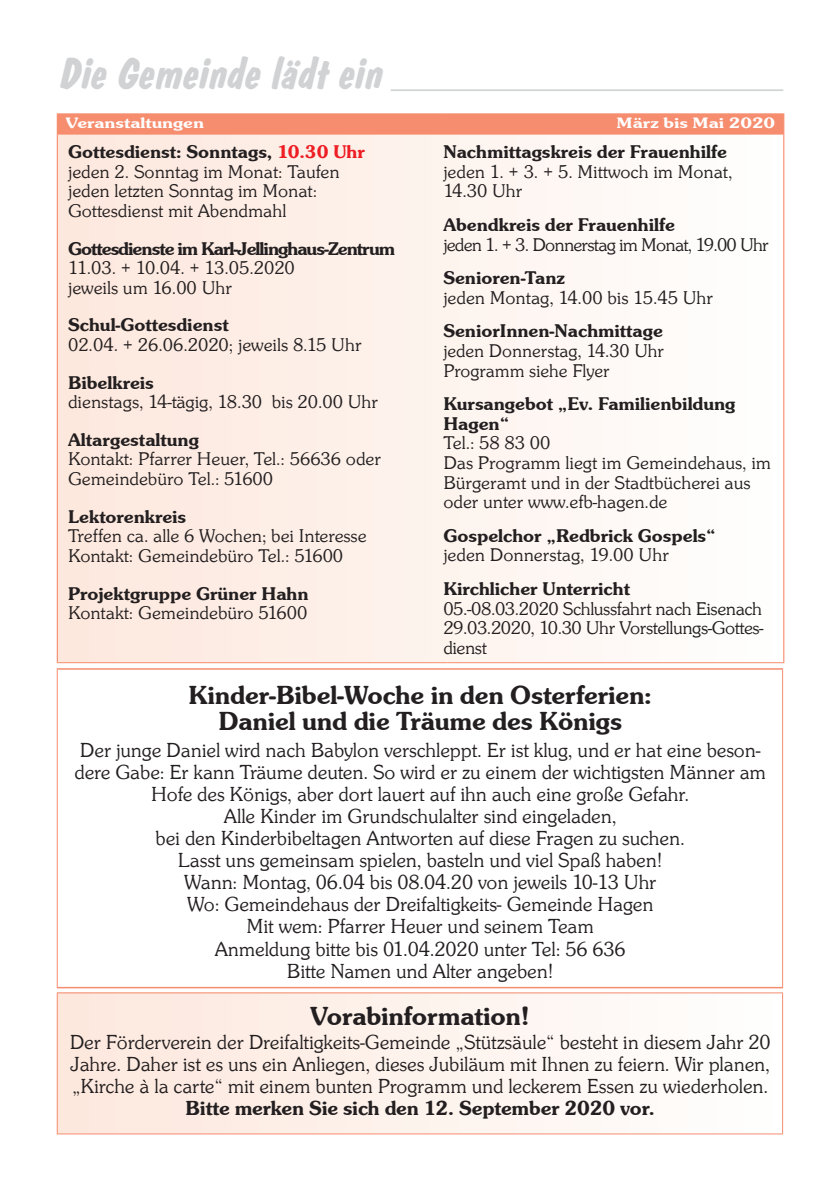
<style>
.page{position:relative;width:840px;height:1191px;background:#fff}
.page>*{position:absolute;margin:0;border:0;box-sizing:border-box;transform-origin:0 0}
.t1{font:700 43.2px "Dom Diagonal BT";color:#d1d2d4}
.t2{font:600 27px/25.6px "Souvenir Itc TEE";letter-spacing:-.005em;color:#231f20;text-align:center}
.t3{font:21px/22px "Souvenir Itc TEE Ligh";letter-spacing:-.005em;color:#231f20;text-align:center}
.t4{font:600 21px "Souvenir Itc TEE";letter-spacing:-.005em;color:#231f20}
.t5{font:19px/19.6px "Souvenir Itc TEE Ligh";color:#231f20}
.t6{font:600 19px/19.6px "Souvenir Itc TEE";color:#231f20}
.t7{font:600 19px "Souvenir Itc TEE";letter-spacing:-.05em;color:#231f20}
.t8{font:19px "Souvenir Itc TEE Ligh";letter-spacing:-.04em;color:#231f20}
.t9{font:600 15.6px "Souvenir Itc TEE";color:#fff;scale:1.21 1}
.s1{color:#ee1d23}
</style>
<div class="page">
<div style="left:57px;top:134px;width:726px;height:528px;background:linear-gradient(to right,#fde7dc,#fefefe)"></div>
<hr style="left:57px;top:113px;width:390px;height:1px;background:#f68d6f">
<hr style="left:447px;top:113px;width:336px;height:1px;background:#f68d6f">
<hr style="left:58px;top:134px;width:389px;height:1px;background:#f68d6f">
<hr style="left:447px;top:134px;width:335px;height:1px;background:#f68d6f">
<div style="left:57px;top:114px;width:726px;height:20px;background:#f68d6f"></div>
<hr style="left:57px;top:134px;width:1px;height:528px;background:#f68d6f">
<hr style="left:782px;top:134px;width:1px;height:528px;background:#f68d6f">
<hr style="left:57px;top:662px;width:390px;height:1px;background:#f68d6f">
<hr style="left:447px;top:662px;width:336px;height:1px;background:#f68d6f">
<hr style="left:57px;top:668px;width:725px;height:1px;background:#f68d6f">
<hr style="left:57px;top:987px;width:725px;height:1px;background:#f68d6f">
<hr style="left:57px;top:669px;width:1px;height:318px;background:#f68d6f">
<hr style="left:781px;top:669px;width:1px;height:318px;background:#f68d6f">
<div style="left:57px;top:993px;width:725px;height:141px;background:linear-gradient(to right,#fde7dc,#fefefe)"></div>
<hr style="left:57px;top:992px;width:725px;height:1px;background:#f68d6f">
<hr style="left:57px;top:1133px;width:725px;height:1px;background:#f68d6f">
<hr style="left:57px;top:993px;width:1px;height:140px;background:#f68d6f">
<hr style="left:781px;top:993px;width:1px;height:140px;background:#f68d6f">
<svg style="left:142px;top:1079px;width:4px;height:3px"></svg>
<hr style="left:390px;top:89px;width:392px;height:2px;background:#d1d2d4">
<h1 class="t1" style="left:61px;top:47px;width:325px">Die Gemeinde lädt ein</h1>
<p class="t9" style="left:66px;top:114px;width:116px">Veranstaltungen</p>
<p class="t9" style="left:616px;top:114px;width:133px">März bis Mai 2020</p>
<p class="t6" style="left:68px;top:142px;width:298px">Gottesdienst: Sonntags, <span class="s1">10.30 Uhr</span></p>
<p class="t5" style="left:68px;top:162px;width:273px">jeden 2. Sonntag im Monat: Taufen jeden letzten Sonntag im Monat:<br>Gottesdienst mit Abendmahl</p>
<p class="t7" style="left:68px;top:237px;width:328px">Gottesdienste im Karl-Jellinghaus-Zentrum</p>
<p class="t5" style="left:68px;top:258px;width:228px">11.03. + 10.04. + 13.05.2020 jeweils um 16.00 Uhr</p>
<p class="t6" style="left:68px;top:315px;width:162px">Schul-Gottesdienst</p>
<p class="t5" style="left:68px;top:335px;width:295px">02.04. + 26.06.2020; jeweils 8.15 Uhr</p>
<p class="t6" style="left:68px;top:372px;width:87px">Bibelkreis</p>
<p class="t5" style="left:68px;top:392px;width:311px">dienstags, 14-tägig, 18.30 bis 20.00 Uhr</p>
<p class="t6" style="left:68px;top:429px;width:132px">Altargestaltung</p>
<p class="t5" style="left:68px;top:449px;width:314px">Kontakt: Pfarrer Heuer, Tel.: 56636 oder<br>Gemeindebüro Tel.: 51600</p>
<p class="t6" style="left:68px;top:506px;width:119px">Lektorenkreis</p>
<p class="t5" style="left:68px;top:526px;width:300px">Treffen ca. alle 6 Wochen; bei Interesse<br>Kontakt: Gemeindebüro Tel.: 51600</p>
<p class="t6" style="left:68px;top:583px;width:242px">Projektgruppe Grüner Hahn</p>
<p class="t5" style="left:68px;top:603px;width:240px">Kontakt: Gemeindebüro 51600</p>
<p class="t6" style="left:443px;top:142px;width:285px">Nachmittagskreis der Frauenhilfe</p>
<p class="t5" style="left:443px;top:162px;width:290px">jeden 1. + 3. + 5. Mittwoch im Monat,<br>14.30 Uhr</p>
<p class="t6" style="left:443px;top:215px;width:233px">Abendkreis der Frauenhilfe</p>
<p class="t8" style="left:443px;top:234px;width:327px">jeden 1. + 3. Donnerstag im Monat, 19.00 Uhr</p>
<p class="t6" style="left:443px;top:268px;width:123px">Senioren-Tanz</p>
<p class="t5" style="left:443px;top:288px;width:271px">jeden Montag, 14.00 bis 15.45 Uhr</p>
<p class="t6" style="left:443px;top:321px;width:221px">SeniorInnen-Nachmittage</p>
<p class="t5" style="left:443px;top:341px;width:222px">jeden Donnerstag, 14.30 Uhr<br>Programm siehe Flyer</p>
<p class="t6" style="left:443px;top:394px;width:293px">Kursangebot „Ev. Familienbildung<br>Hagen“</p>
<p class="t5" style="left:443px;top:433px;width:329px">Tel.: 58 83 00<br>Das Programm liegt im Gemeindehaus, im<br>Bürgeramt und in der Stadtbücherei aus oder unter www.efb-hagen.de</p>
<p class="t6" style="left:443px;top:525px;width:274px">Gospelchor „Redbrick Gospels“</p>
<p class="t5" style="left:443px;top:545px;width:227px">jeden Donnerstag, 19.00 Uhr</p>
<p class="t6" style="left:443px;top:579px;width:188px">Kirchlicher Unterricht</p>
<p class="t5" style="left:443px;top:599px;width:322px;text-align:justify">05.-08.03.2020 Schlussfahrt nach Eisenach 29.03.2020, 10.30 Uhr Vorstellungs-Gottes&shy;dienst</p>
<p class="t2" style="left:188px;top:682px;width:464px">Kinder-Bibel-Woche in den Osterferien:<br>Daniel und die Träume des Königs</p>
<p class="t3" style="left:74px;top:739px;width:692px">Der junge Daniel wird nach Babylon verschleppt. Er ist klug, und er hat eine beson&shy;dere Gabe: Er kann Träume deuten. So wird er zu einem der wichtigsten Männer am Hofe des Königs, aber dort lauert auf ihn auch eine große Gefahr.<br>Alle Kinder im Grundschulalter sind eingeladen,<br>bei den Kinderbibeltagen Antworten auf diese Fragen zu suchen.<br>Lasst uns gemeinsam spielen, basteln und viel Spaß haben!<br>Wann: Montag, 06.04 bis 08.04.20 von jeweils 10-13 Uhr<br>Wo: Gemeindehaus der Dreifaltigkeits- Gemeinde Hagen<br>Mit wem: Pfarrer Heuer und seinem Team<br>Anmeldung bitte bis 01.04.2020 unter Tel: 56 636<br>Bitte Namen und Alter angeben!</p>
<p class="t2" style="left:310px;top:1003px;width:220px">Vorabinformation!</p>
<p class="t3" style="left:70px;top:1031px;width:702px;text-align:justify">Der Förderverein der Dreifaltigkeits-Gemeinde „Stützsäule“ besteht in diesem Jahr 20<br>Jahre. Daher ist es uns ein Anliegen, dieses Jubiläum mit Ihnen zu feiern. Wir planen, „Kirche a la carte“ mit einem bunten Programm und leckerem Essen zu wiederholen.</p>
<p class="t4" style="left:185px;top:1095px;width:470px">Bitte merken Sie sich den 12. September 2020 vor.</p>
</div>
